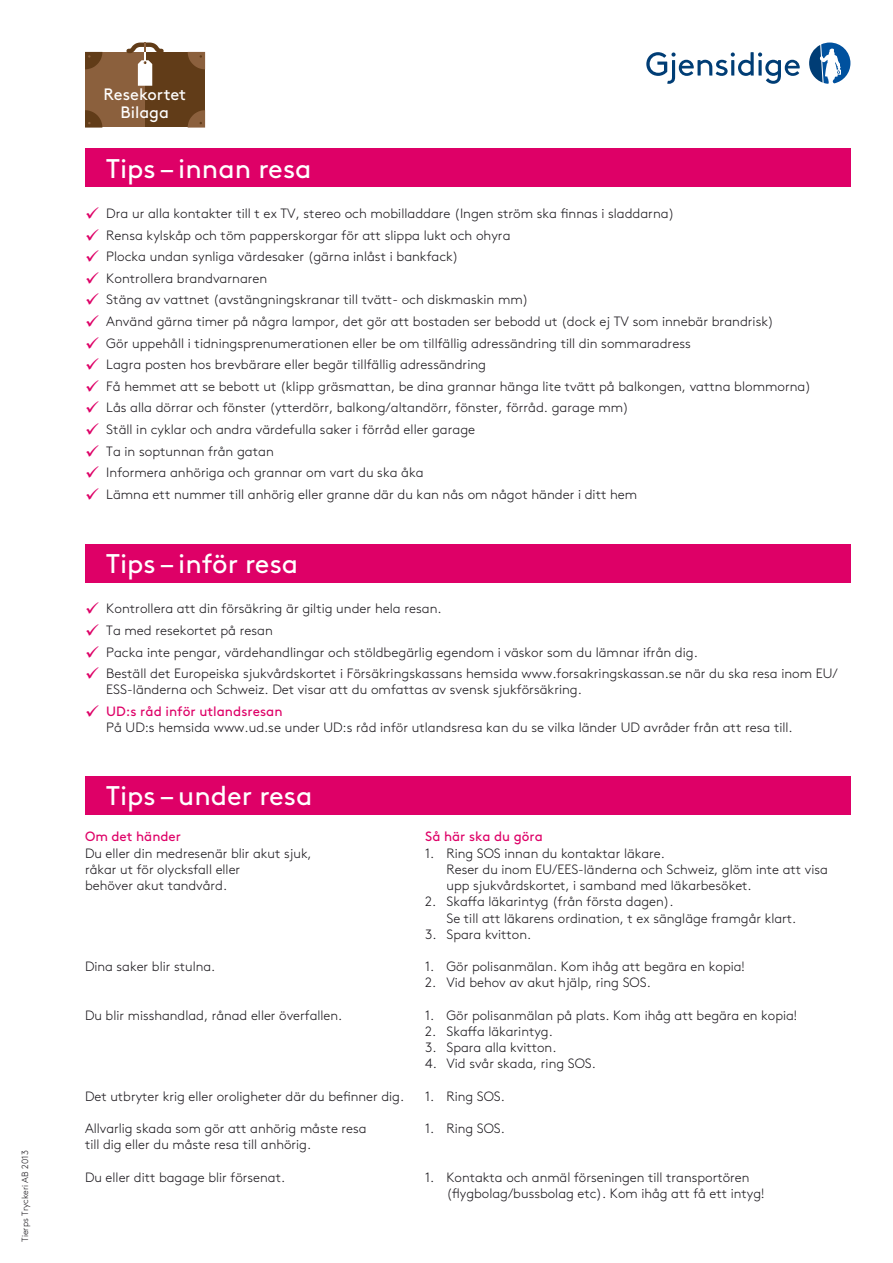
<style>
.page{position:relative;width:893px;height:1263px;background:#fff}
.page>*{position:absolute;margin:0;border:0;box-sizing:border-box;transform-origin:0 0}
.t1{font:27px "Gjen Brown OT";color:#fff}
.Rubrik_tt{font:16.5px/18px "Gjen Brown OT";color:#fff;text-align:center}
.Brödtext_ny{font:300 13.5px/16.2px "Gjen Brown OT";color:#1a171c}
.Brödtext_ny-2{font:13.5px "Gjen Brown OT";color:#de0067}
.Brödtext_ny-3{font:300 9px "Gjen Brown OT";color:#1a171c}
.s1{color:#de0067}
.s2{font-weight:400;color:#de0067}
</style>
<div class="page">
<div style="left:85px;top:149px;width:765px;height:38px;background:#de0067"></div>
<div style="left:85px;top:544px;width:765px;height:39px;background:#de0067"></div>
<div style="left:85px;top:776px;width:765px;height:38px;background:#de0067"></div>
<svg style="left:809px;top:43px;width:41px;height:41px"></svg>
<svg style="left:646px;top:52px;width:154px;height:32px"></svg>
<div style="left:86px;top:52px;width:59px;height:75px;background:#8b603d"></div>
<div style="left:145px;top:52px;width:60px;height:75px;background:#613c18"></div>
<svg style="left:85px;top:52px;width:17px;height:17px"></svg>
<svg style="left:188px;top:52px;width:17px;height:17px"></svg>
<svg style="left:85px;top:110px;width:17px;height:18px"></svg>
<svg style="left:188px;top:110px;width:17px;height:18px"></svg>
<svg style="left:126px;top:43px;width:38px;height:43px"></svg>
<p class="Brödtext_ny-3" style="left:18px;top:1242px;width:93px;rotate:-90deg">Tierps Tryckeri AB 2013</p>
<p class="Rubrik_tt" style="left:104px;top:84px;width:84px">Resekortet<br>Bilaga</p>
<p class="t1" style="left:106px;top:148px;width:207px">Tips – innan resa</p>
<p class="Brödtext_ny" style="left:85px;top:204px;width:591px"><span class="s1">✓</span> Dra ur alla kontakter till t ex TV, stereo och mobilladdare (Ingen ström ska finnas i sladdarna)</p>
<p class="Brödtext_ny" style="left:85px;top:226px;width:427px"><span class="s1">✓</span> Rensa kylskåp och töm papperskorgar för att slippa lukt och ohyra</p>
<p class="Brödtext_ny" style="left:85px;top:247px;width:375px"><span class="s1">✓</span> Plocka undan synliga värdesaker (gärna inlåst i bankfack)</p>
<p class="Brödtext_ny" style="left:85px;top:269px;width:184px"><span class="s1">✓</span> Kontrollera brandvarnaren</p>
<p class="Brödtext_ny" style="left:85px;top:291px;width:445px"><span class="s1">✓</span> Stäng av vattnet (avstängningskranar till tvätt- och diskmaskin mm)</p>
<p class="Brödtext_ny" style="left:85px;top:312px;width:690px"><span class="s1">✓</span> Använd gärna timer på några lampor, det gör att bostaden ser bebodd ut (dock ej TV som innebär brandrisk)</p>
<p class="Brödtext_ny" style="left:85px;top:334px;width:607px"><span class="s1">✓</span> Gör uppehåll i tidningsprenumerationen eller be om tillfällig adressändring till din sommaradress</p>
<p class="Brödtext_ny" style="left:85px;top:355px;width:402px"><span class="s1">✓</span> Lagra posten hos brevbärare eller begär tillfällig adressändring</p>
<p class="Brödtext_ny" style="left:85px;top:377px;width:728px"><span class="s1">✓</span> Få hemmet att se bebott ut (klipp gräsmattan, be dina grannar hänga lite tvätt på balkongen, vattna blommorna)</p>
<p class="Brödtext_ny" style="left:85px;top:399px;width:545px"><span class="s1">✓</span> Lås alla dörrar och fönster (ytterdörr, balkong/altandörr, fönster, förråd. garage mm)</p>
<p class="Brödtext_ny" style="left:85px;top:420px;width:392px"><span class="s1">✓</span> Ställ in cyklar och andra värdefulla saker i förråd eller garage</p>
<p class="Brödtext_ny" style="left:85px;top:442px;width:190px"><span class="s1">✓</span> Ta in soptunnan från gatan</p>
<p class="Brödtext_ny" style="left:85px;top:463px;width:340px"><span class="s1">✓</span> Informera anhöriga och grannar om vart du ska åka</p>
<p class="Brödtext_ny" style="left:85px;top:485px;width:554px"><span class="s1">✓</span> Lämna ett nummer till anhörig eller granne där du kan nås om något händer i ditt hem</p>
<p class="t1" style="left:106px;top:543px;width:193px">Tips – inför resa</p>
<p class="Brödtext_ny" style="left:85px;top:600px;width:358px"><span class="s1">✓</span> Kontrollera att din försäkring är giltig under hela resan.</p>
<p class="Brödtext_ny" style="left:85px;top:621px;width:189px"><span class="s1">✓</span> Ta med resekortet på resan</p>
<p class="Brödtext_ny" style="left:85px;top:643px;width:614px"><span class="s1">✓</span> Packa inte pengar, värdehandlingar och stöldbegärlig egendom i väskor som du lämnar ifrån dig.</p>
<p class="Brödtext_ny" style="left:106px;top:664px;width:733px;text-indent:-21px"><span class="s1">✓</span> Beställ det Europeiska sjukvårdskortet i Försäkringskassans hemsida www.forsakringskassan.se när du ska resa inom EU/<br>ESS-länderna och Schweiz. Det visar att du omfattas av svensk sjukförsäkring.</p>
<p class="Brödtext_ny" style="left:106px;top:702px;width:688px;text-indent:-21px"><span class="s1">✓</span> <span class="s2">UD:s råd inför utlandsresan<br></span>På UD:s hemsida www.ud.se under UD:s råd inför utlandsresa kan du se vilka länder UD avråder från att resa till.</p>
<p class="t1" style="left:106px;top:775px;width:208px">Tips – under resa</p>
<p class="Brödtext_ny-2" style="left:85px;top:826px;width:98px">Om det händer</p>
<p class="Brödtext_ny-2" style="left:425px;top:826px;width:119px">Så här ska du göra</p>
<p class="Brödtext_ny" style="left:85px;top:844px;width:228px">Du eller din medresenär blir akut sjuk,</p>
<p class="Brödtext_ny" style="left:425px;top:844px;width:241px">1. Ring SOS innan du kontaktar läkare.</p>
<p class="Brödtext_ny" style="left:85px;top:860px;width:157px">råkar ut för olycksfall eller</p>
<p class="Brödtext_ny" style="left:446px;top:860px;width:383px">Reser du inom EU/EES-länderna och Schweiz, glöm inte att visa</p>
<p class="Brödtext_ny" style="left:85px;top:876px;width:144px">behöver akut tandvård.</p>
<p class="Brödtext_ny" style="left:446px;top:876px;width:307px">upp sjukvårdskortet, i samband med läkarbesöket.</p>
<p class="Brödtext_ny" style="left:425px;top:892px;width:250px">2. Skaffa läkarintyg (från första dagen).</p>
<p class="Brödtext_ny" style="left:446px;top:909px;width:351px">Se till att läkarens ordination, t ex sängläge framgår klart.</p>
<p class="Brödtext_ny" style="left:425px;top:925px;width:107px">3. Spara kvitton.</p>
<p class="Brödtext_ny" style="left:85px;top:957px;width:132px">Dina saker blir stulna.</p>
<p class="Brödtext_ny" style="left:425px;top:957px;width:321px">1. Gör polisanmälan. Kom ihåg att begära en kopia!</p>
<p class="Brödtext_ny" style="left:425px;top:973px;width:227px">2. Vid behov av akut hjälp, ring SOS.</p>
<p class="Brödtext_ny" style="left:85px;top:1006px;width:259px">Du blir misshandlad, rånad eller överfallen.</p>
<p class="Brödtext_ny" style="left:425px;top:1006px;width:373px">1. Gör polisanmälan på plats. Kom ihåg att begära en kopia!</p>
<p class="Brödtext_ny" style="left:425px;top:1022px;width:129px">2. Skaffa läkarintyg.</p>
<p class="Brödtext_ny" style="left:425px;top:1038px;width:133px">3. Spara alla kvitton.</p>
<p class="Brödtext_ny" style="left:425px;top:1054px;width:172px">4. Vid svår skada, ring SOS.</p>
<p class="Brödtext_ny" style="left:85px;top:1087px;width:321px">Det utbryter krig eller oroligheter där du befinner dig.</p>
<p class="Brödtext_ny" style="left:425px;top:1087px;width:81px">1. Ring SOS.</p>
<p class="Brödtext_ny" style="left:85px;top:1119px;width:283px">Allvarlig skada som gör att anhörig måste resa</p>
<p class="Brödtext_ny" style="left:425px;top:1119px;width:81px">1. Ring SOS.</p>
<p class="Brödtext_ny" style="left:85px;top:1135px;width:228px">till dig eller du måste resa till anhörig.</p>
<p class="Brödtext_ny" style="left:85px;top:1168px;width:202px">Du eller ditt bagage blir försenat.</p>
<p class="Brödtext_ny" style="left:425px;top:1168px;width:326px">1. Kontakta och anmäl förseningen till transportören</p>
<p class="Brödtext_ny" style="left:446px;top:1184px;width:319px">(flygbolag/bussbolag etc). Kom ihåg att få ett intyg!</p>
</div>
